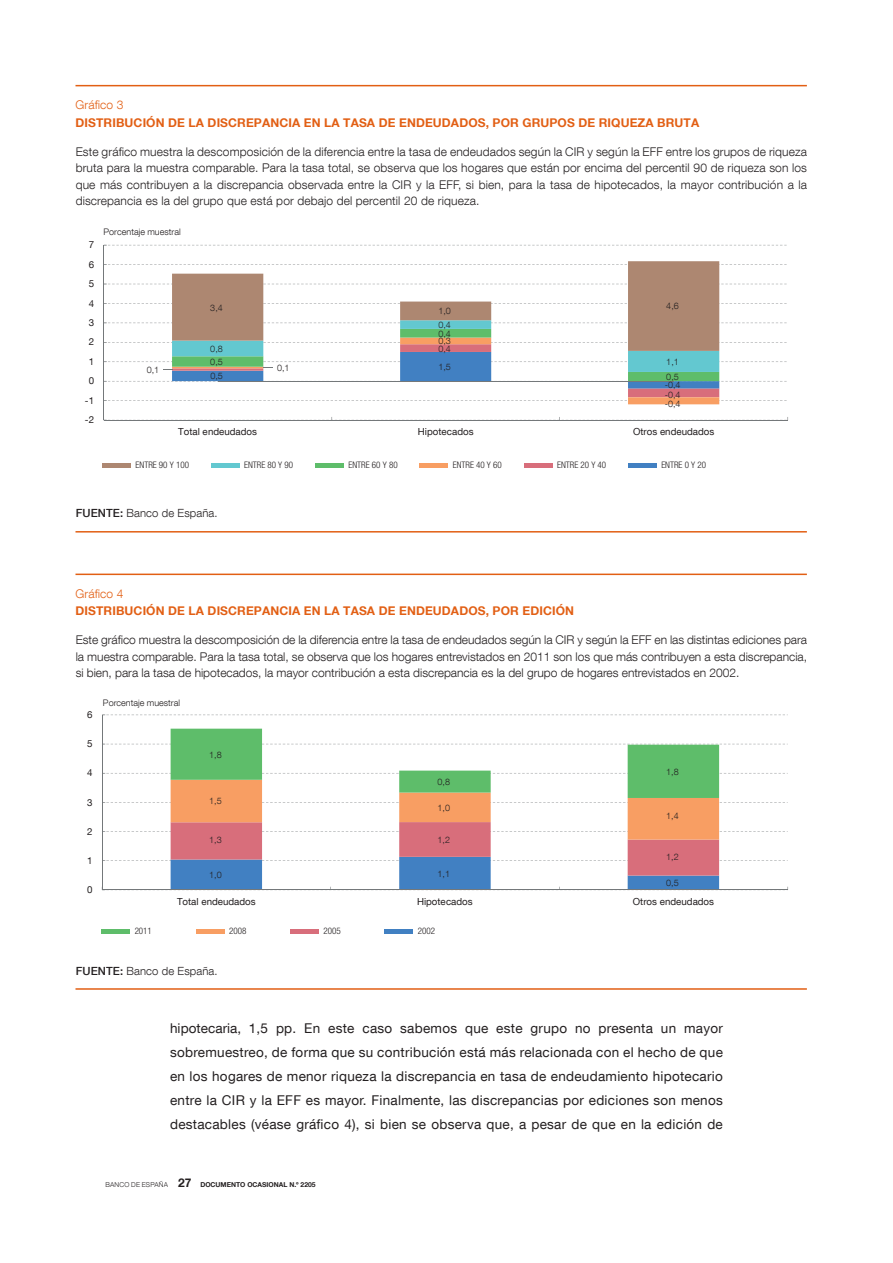
<style>
.page{position:relative;width:893px;height:1263px;background:#fff}
.page>*{position:absolute;margin:0;border:0;box-sizing:border-box;transform-origin:0 0}
.Texto_general{font:13.5px/24px "Bd E Neue Helvetica";letter-spacing:.02em;color:#231f20;text-align:justify}
.t1{font:300 12px/16.5px "Bd E Neue Helvetica";color:#231f20;text-align:justify}
.t2{font:700 12px "Bd E Neue Helvetica";letter-spacing:.01em;color:#e25f14}
.t3{font:300 12px "Bd E Neue Helvetica";letter-spacing:.01em;color:#e25f14}
.t4{font:300 11.25px "Bd E Neue Helvetica";letter-spacing:.01em;color:#231f20}
.t5{font:9.75px "Bd E Neue Helvetica";color:#231f20}
.t6{font:300 9px "Bd E Neue Helvetica";color:#231f20}
.t7{font:300 condensed 9px "Bd E Neue Helvetica";color:#231f20}
.t8{font:300 6.75px "Bd E Neue Helvetica";color:#231f20}
.s1{font-weight:500}
.s2{font-style:inherit}
.s3{font-size:12px}
</style>
<div class="page">
<hr style="left:75px;top:574px;width:732px;height:1px;background:#e25f14">
<hr style="left:75px;top:988px;width:732px;height:2px;background:#e25f14">
<svg style="left:103px;top:715px;width:685px;height:174px"></svg>
<hr style="left:102px;top:715px;width:1px;height:175px;background:#74787a">
<hr style="left:102px;top:889px;width:686px;height:1px;background:#74787a">
<svg style="left:171px;top:729px;width:548px;height:160px"></svg>
<hr style="left:101px;top:929px;width:29px;height:4px;background:#5ebd6a">
<hr style="left:196px;top:929px;width:29px;height:4px;background:#f89e63">
<hr style="left:290px;top:929px;width:29px;height:4px;background:#d86e7b">
<hr style="left:384px;top:929px;width:29px;height:4px;background:#4180c2">
<hr style="left:75px;top:85px;width:732px;height:1px;background:#e25f14">
<hr style="left:75px;top:531px;width:732px;height:1px;background:#e25f14">
<svg style="left:104px;top:245px;width:683px;height:175px"></svg>
<svg style="left:172px;top:261px;width:547px;height:59px"></svg>
<hr style="left:103px;top:245px;width:1px;height:175px;background:#74787a">
<hr style="left:104px;top:420px;width:684px;height:1px;background:#74787a">
<svg style="left:163px;top:320px;width:556px;height:84px"></svg>
<div style="left:102px;top:463px;width:29px;height:5px;background:#ad8771"></div>
<div style="left:211px;top:463px;width:29px;height:5px;background:#63c8d0"></div>
<div style="left:315px;top:463px;width:29px;height:5px;background:#5ebd6a"></div>
<div style="left:419px;top:463px;width:29px;height:5px;background:#f89e63"></div>
<div style="left:524px;top:463px;width:28px;height:5px;background:#d86e7b"></div>
<div style="left:628px;top:463px;width:29px;height:5px;background:#4180c2"></div>
<p class="t3" style="left:76px;top:97px;width:49px">Gráfico 3</p>
<p class="t2" style="left:76px;top:115px;width:625px">DISTRIBUCIÓN DE LA DISCREPANCIA EN LA TASA DE ENDEUDADOS, POR GRUPOS DE RIQUEZA BRUTA</p>
<p class="t1" style="left:76px;top:143px;width:733px">Este gráfico muestra la descomposición de la diferencia entre la tasa de endeudados según la CIR y según la EFF entre los grupos de riqueza bruta para la muestra comparable. Para la tasa total, se observa que los hogares que están por encima del percentil 90 de riqueza son los que más contribuyen a la discrepancia observada entre la CIR y la EFF, si bien, para la tasa de hipotecados, la mayor contribución a la discrepancia es la del grupo que está por debajo del percentil 20 de riqueza.</p>
<p class="t5" style="left:89px;top:239px;width:7px">7</p>
<p class="t5" style="left:89px;top:258px;width:7px">6</p>
<p class="t5" style="left:89px;top:278px;width:7px">5</p>
<p class="t5" style="left:89px;top:297px;width:7px">4</p>
<p class="t5" style="left:89px;top:317px;width:7px">3</p>
<p class="t5" style="left:89px;top:336px;width:7px">2</p>
<p class="t5" style="left:89px;top:355px;width:7px">1</p>
<p class="t5" style="left:89px;top:375px;width:7px">0</p>
<p class="t5" style="left:85px;top:394px;width:11px">-1</p>
<p class="t5" style="left:85px;top:414px;width:11px">-2</p>
<p class="t6" style="left:104px;top:227px;width:79px">Porcentaje muestral</p>
<p class="t6" style="left:147px;top:364px;width:14px">0,1</p>
<p class="t6" style="left:210px;top:302px;width:14px">3,4</p>
<p class="t6" style="left:438px;top:306px;width:14px">1,0</p>
<p class="t6" style="left:210px;top:343px;width:14px">0,8</p>
<p class="t6" style="left:210px;top:356px;width:14px">0,5</p>
<p class="t6" style="left:210px;top:371px;width:14px">0,5</p>
<p class="t6" style="left:277px;top:362px;width:14px">0,1</p>
<p class="t6" style="left:438px;top:319px;width:14px">0,4</p>
<p class="t6" style="left:438px;top:328px;width:14px">0,4</p>
<p class="t6" style="left:438px;top:335px;width:14px">0,3</p>
<p class="t6" style="left:438px;top:343px;width:14px">0,4</p>
<p class="t6" style="left:438px;top:361px;width:14px">1,5</p>
<p class="t6" style="left:666px;top:301px;width:14px">4,6</p>
<p class="t6" style="left:666px;top:356px;width:14px">1,1</p>
<p class="t6" style="left:666px;top:371px;width:14px">0,5</p>
<p class="t6" style="left:665px;top:380px;width:17px">-0,4</p>
<p class="t6" style="left:665px;top:389px;width:17px">-0,4</p>
<p class="t6" style="left:665px;top:398px;width:17px">-0,4</p>
<p class="t5" style="left:178px;top:426px;width:80px">Total endeudados</p>
<p class="t5" style="left:418px;top:426px;width:57px">Hipotecados</p>
<p class="t5" style="left:633px;top:426px;width:83px">Otros endeudados</p>
<p class="t7" style="left:135px;top:460px;width:55px">ENTRE 90 Y 100</p>
<p class="t7" style="left:244px;top:460px;width:51px">ENTRE 80 Y 90</p>
<p class="t7" style="left:348px;top:460px;width:51px">ENTRE 60 Y 80</p>
<p class="t7" style="left:453px;top:460px;width:51px">ENTRE 40 Y 60</p>
<p class="t7" style="left:557px;top:460px;width:51px">ENTRE 20 Y 40</p>
<p class="t7" style="left:661px;top:460px;width:46px">ENTRE 0 Y 20</p>
<p class="t4" style="left:76px;top:507px;width:144px"><span class="s1">FUENTE:</span> Banco de España.</p>
<p class="t3" style="left:76px;top:586px;width:49px">Gráfico 4</p>
<p class="t2" style="left:76px;top:603px;width:500px">DISTRIBUCIÓN DE LA DISCREPANCIA EN LA TASA DE ENDEUDADOS, POR EDICIÓN</p>
<p class="t1" style="left:76px;top:632px;width:733px">Este gráfico muestra la descomposición de la diferencia entre la tasa de endeudados según la CIR y según la EFF en las distintas ediciones para la muestra comparable. Para la tasa total, se observa que los hogares entrevistados en 2011 son los que más contribuyen a esta discrepancia, si bien, para la tasa de hipotecados, la mayor contribución a esta discrepancia es la del grupo de hogares entrevistados en 2002.</p>
<p class="t5" style="left:87px;top:708px;width:7px">6</p>
<p class="t5" style="left:87px;top:738px;width:7px">5</p>
<p class="t5" style="left:87px;top:767px;width:7px">4</p>
<p class="t5" style="left:87px;top:796px;width:7px">3</p>
<p class="t5" style="left:87px;top:825px;width:7px">2</p>
<p class="t5" style="left:87px;top:854px;width:7px">1</p>
<p class="t5" style="left:87px;top:883px;width:7px">0</p>
<p class="t6" style="left:103px;top:697px;width:79px">Porcentaje muestral</p>
<p class="t6" style="left:209px;top:749px;width:14px">1,8</p>
<p class="t6" style="left:209px;top:796px;width:14px">1,5</p>
<p class="t6" style="left:437px;top:776px;width:14px">0,8</p>
<p class="t6" style="left:437px;top:802px;width:14px">1,0</p>
<p class="t6" style="left:209px;top:834px;width:14px">1,3</p>
<p class="t6" style="left:437px;top:834px;width:14px">1,2</p>
<p class="t6" style="left:209px;top:869px;width:14px">1,0</p>
<p class="t6" style="left:437px;top:868px;width:14px">1,1</p>
<p class="t6" style="left:666px;top:766px;width:14px">1,8</p>
<p class="t6" style="left:666px;top:810px;width:14px">1,4</p>
<p class="t6" style="left:666px;top:851px;width:14px">1,2</p>
<p class="t6" style="left:666px;top:877px;width:14px">0,5</p>
<p class="t5" style="left:177px;top:896px;width:80px">Total endeudados</p>
<p class="t5" style="left:417px;top:896px;width:57px">Hipotecados</p>
<p class="t5" style="left:633px;top:896px;width:83px">Otros endeudados</p>
<p class="t7" style="left:135px;top:926px;width:19px">2011</p>
<p class="t7" style="left:229px;top:926px;width:19px">2008</p>
<p class="t7" style="left:323px;top:926px;width:19px">2005</p>
<p class="t7" style="left:418px;top:926px;width:19px">2002</p>
<p class="t4" style="left:76px;top:964px;width:144px"><span class="s1">FUENTE:</span> Banco de España.</p>
<p class="Texto_general" style="left:170px;top:1016px;width:554px">hipotecaria, 1,5 pp. En este caso sabemos que este grupo no presenta un mayor sobremuestreo, de forma que su contribución está más relacionada con el hecho de que en los hogares de menor riqueza la discrepancia en tasa de endeudamiento hipotecario entre la CIR y la EFF es mayor. Finalmente, las discrepancias por ediciones son menos destacables (véase gráfico 4), si bien se observa que, a pesar de que en la edición de</p>
<p class="t8" style="left:105px;top:1181px;width:212px"><span class="s2">BANCO DE ESPAÑA</span> <span class="s3">27</span> DOCUMENTO OCASIONAL N.º 2205</p>
</div>
